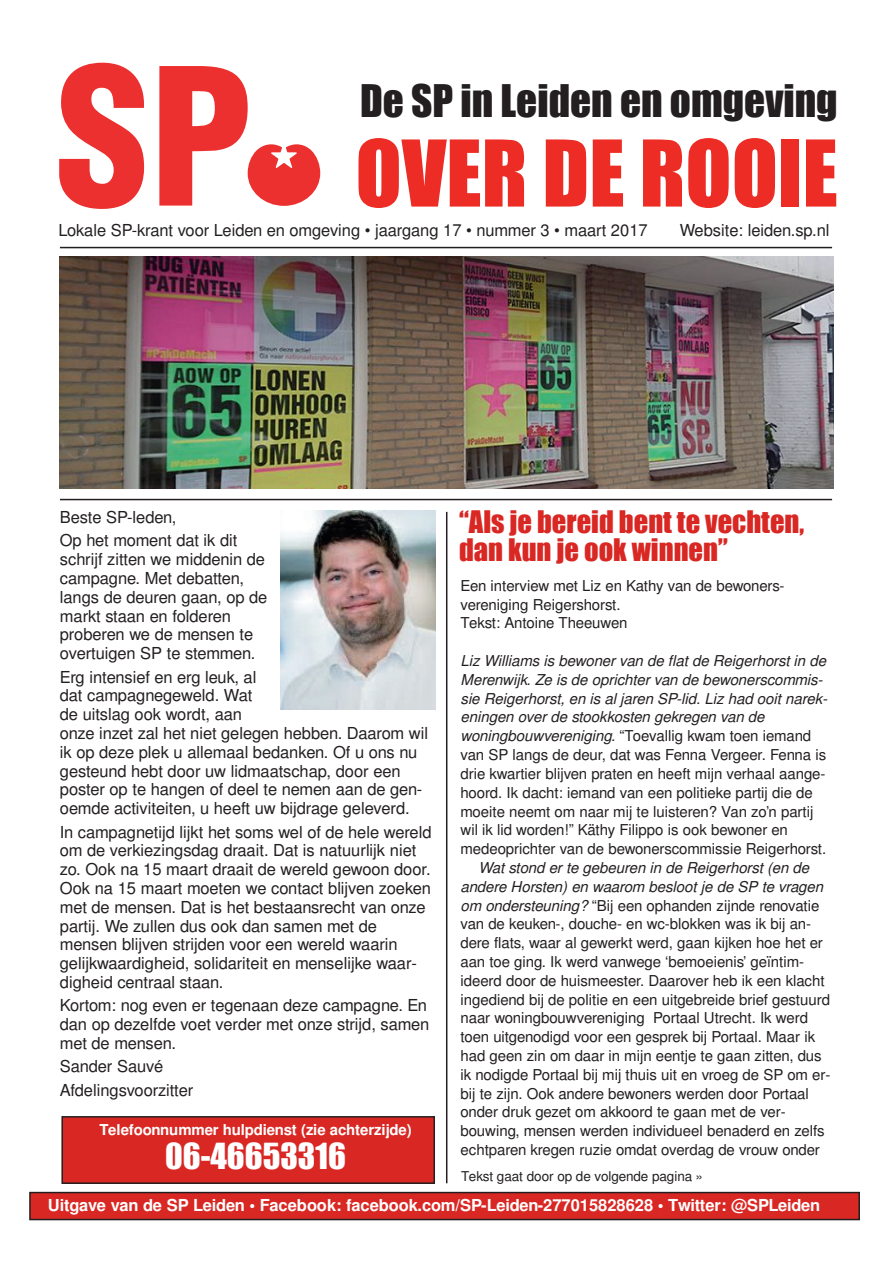
<style>
.page{position:relative;width:893px;height:1263px;background:#fff}
.page>*{position:absolute;margin:0;border:0;box-sizing:border-box;transform-origin:0 0}
.t1{font:84.9px "Impact";color:#ed2c25}
.t2{font:41.25px "Impact";color:#231f20}
.t3{font:33px "Impact";color:#fff}
.t4{font:28.5px/28.5px "Impact";color:#d92723}
.t5{font:16.5px/18.8px "Free Sans";letter-spacing:-.01em;color:#231f20}
.t6{font:700 16.5px "Free Sans";letter-spacing:-.01em;color:#fff}
.t7{font:15px/18.8px "Free Sans";letter-spacing:-.01em;color:#231f20}
.t8{font:700 15px "Free Sans";letter-spacing:-.01em;color:#fff}
.t9{font:13.5px "Free Sans";letter-spacing:-.01em;color:#231f20}
.s1{font-style:italic}
</style>
<div class="page">
<div style="left:30px;top:1193px;width:829px;height:27px;background:#d92723"></div>
<div style="left:29px;top:1192px;width:831px;height:28px;border:2px solid #231f20"></div>
<hr style="left:60px;top:247px;width:772px;height:1px;background:#231f20">
<svg style="left:59px;top:63px;width:86px;height:146px"></svg>
<svg style="left:159px;top:66px;width:161px;height:140px"></svg>
<img style="left:60px;top:257px;width:773px;height:231px">
<div style="left:62px;top:1117px;width:372px;height:66px;background:#d92723"></div>
<div style="left:61px;top:1116px;width:374px;height:68px;border:2px solid #231f20"></div>
<hr style="left:446px;top:512px;width:1px;height:671px;background:#231f20">
<hr style="left:60px;top:499px;width:772px;height:1px;background:#231f20">
<img style="left:281px;top:510px;width:154px;height:200px">
<h2 class="t2" style="left:360px;top:76px;width:479px">De SP in Leiden en omgeving</h2>
<h1 class="t1" style="left:355px;top:121px;width:484px">OVER DE ROOIE</h1>
<p class="t5" style="left:58px;top:222px;width:591px">Lokale SP-krant voor Leiden en omgeving • jaargang 17 • nummer 3 • maart 2017</p>
<p class="t5" style="left:680px;top:222px;width:151px">Website: leiden.sp.nl</p>
<p class="t5" style="left:60px;top:507px;width:179px;line-height:23.2px">Beste SP-leden,<br>Op het moment dat ik dit</p>
<p class="t5" style="left:60px;top:552px;width:209px">schrijf zitten we middenin de campagne. Met debatten, langs de deuren gaan, op de markt staan en folderen proberen we de mensen te overtuigen SP te stemmen.</p>
<p class="t5" style="left:60px;top:669px;width:370px">Erg intensief en erg leuk, al<br>dat campagnegeweld. Wat<br>de uitslag ook wordt, aan<br>onze inzet zal het niet gelegen hebben. Daarom wil ik op deze plek u allemaal bedanken. Of u ons nu gesteund hebt door uw lidmaatschap, door een poster op te hangen of deel te nemen aan de gen&shy;oemde activiteiten, u heeft uw bijdrage geleverd.</p>
<p class="t5" style="left:60px;top:824px;width:373px">In campagnetijd lijkt het soms wel of de hele wereld om de verkiezingsdag draait. Dat is natuurlijk niet zo. Ook na 15 maart draait de wereld gewoon door.<br>Ook na 15 maart moeten we contact blijven zoeken met de mensen. Dat is het bestaansrecht van onze partij. We zullen dus ook dan samen met de mensen blijven strijden voor een wereld waarin gelijkwaardigheid, solidariteit en menselijke waar&shy;digheid centraal staan.</p>
<p class="t5" style="left:60px;top:998px;width:371px">Kortom: nog even er tegenaan deze campagne. En dan op dezelfde voet verder met onze strijd, samen met de mensen.</p>
<p class="t5" style="left:60px;top:1056px;width:135px;line-height:23.2px">Sander Sauvé<br>Afdelingsvoorzitter</p>
<p class="t8" style="left:99px;top:1124px;width:314px">Telefoonnummer hulpdienst (zie achterzijde)</p>
<h3 class="t3" style="left:165px;top:1136px;width:182px">06-46653316</h3>
<h3 class="t4" style="left:459px;top:507px;width:347px">“Als je bereid bent te vechten, dan kun je ook winnen”</h3>
<p class="t7" style="left:460px;top:578px;width:325px">Een interview met Liz en Kathy van de bewoners&shy;vereniging Reigershorst.<br>Tekst: Antoine Theeuwen</p>
<p class="t7" style="left:460px;top:653px;width:368px"><span class="s1">Liz Williams is bewoner van de flat de Reigerhorst in de Merenwijk. Ze is de oprichter van de bewonerscommis&shy;sie Reigerhorst, en is al jaren SP-lid. Liz had ooit narek&shy;eningen over de stookkosten gekregen van de woningbouwvereniging.</span> “Toevallig kwam toen iemand van SP langs de deur, dat was Fenna Vergeer. Fenna is drie kwartier blijven praten en heeft mijn verhaal aange&shy;hoord. Ik dacht: iemand van een politieke partij die de moeite neemt om naar mij te luisteren? Van zo’n partij wil ik lid worden!” Käthy Filippo is ook bewoner en medeoprichter van de bewonerscommissie Reigerhorst.</p>
<p class="t7" style="left:460px;top:860px;width:371px;text-indent:18px"><span class="s1">Wat stond er te gebeuren in de Reigerhorst (en de andere Horsten) en waarom besloot je de SP te vragen om ondersteuning?</span> “Bij een ophanden zijnde renovatie van de keuken-, douche- en wc-blokken was ik bij an&shy;dere flats, waar al gewerkt werd, gaan kijken hoe het er aan toe ging. Ik werd vanwege ‘bemoeienis’ geïntim&shy;ideerd door de huismeester. Daarover heb ik een klacht ingediend bij de politie en een uitgebreide brief gestuurd naar woningbouwvereniging Portaal Utrecht. Ik werd toen uitgenodigd voor een gesprek bij Portaal. Maar ik had geen zin om daar in mijn eentje te gaan zitten, dus ik nodigde Portaal bij mij thuis uit en vroeg de SP om er&shy;bij te zijn. Ook andere bewoners werden door Portaal onder druk gezet om akkoord te gaan met de ver&shy;bouwing, mensen werden individueel benaderd en zelfs echtparen kregen ruzie omdat overdag de vrouw onder</p>
<p class="t9" style="left:461px;top:1171px;width:243px">Tekst gaat door op de volgende pagina »</p>
<p class="t6" style="left:48px;top:1199px;width:774px">Uitgave van de SP Leiden • Facebook: facebook.com/SP-Leiden-277015828628 • Twitter: @SPLeiden</p>
</div>
